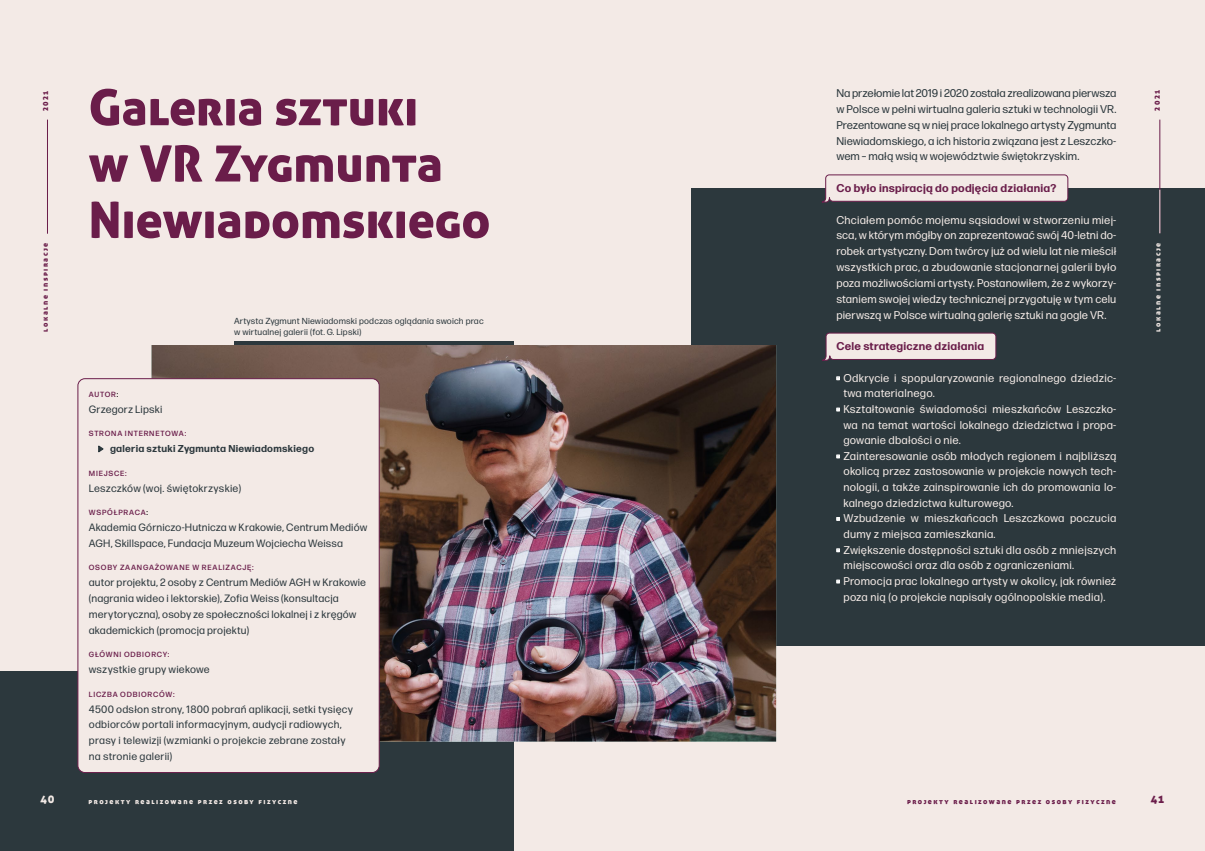
<style>
.page{position:relative;width:1205px;height:851px;background:#fff}
.page>*{position:absolute;margin:0;border:0;box-sizing:border-box;transform-origin:0 0}
.tytuł{font:50px/56.2px "Aller Display";color:#6a1d4a}
.tekst_bullety{font:11.25px/15.6px "Forma DJR Micro";letter-spacing:.02em;color:#f3eae6}
.tekst{font:11.25px/15.8px "Forma DJR Micro";letter-spacing:.005em;color:#f3eae6;text-align:justify}
.tekst-2{font:11.25px/15.9px "Forma DJR Micro";color:#2c383d;text-align:justify}
.tekst_pytanie{font:700 11.25px "Forma DJR Micro";letter-spacing:.02em;color:#6a1d4a}
.t1{font:11.25px "Aller Display";color:#f3eae6}
.t2{font:11.25px "Aller Display";color:#6a1d4a}
.metryczka_tekst{font:10.62px/15.8px "Forma DJR Micro";letter-spacing:.015em;color:#2c383d}
.metryczka_tekst-2{font:700 10px "Forma DJR Micro";letter-spacing:.025em;color:#2c383d}
.opis_zdjęć{font:8.75px/11.2px "Forma DJR Micro";letter-spacing:.02em;color:#2c383d}
.metryczka_tytuł{font:500 7.5px "Forma DJR Micro";letter-spacing:.105em;color:#6a1d4a}
.t3{font:7.5px "Aller Display";letter-spacing:.2em;color:#6a1d4a}
.t4{font:7.5px "Aller Display";letter-spacing:.2em;color:#f3eae6}
.s1{color:#000}
.s2{font-weight:700;color:#fff}
</style>
<div class="page">
<div style="left:0;top:0;width:1205px;height:850px;background:#f3eae6"></div>
<div style="left:691px;top:188px;width:514px;height:457px;background:#2c383d"></div>
<div style="left:0;top:671px;width:514px;height:179px;background:#2c383d"></div>
<svg style="left:822px;top:332px;width:175px;height:29px"></svg>
<svg style="left:822px;top:174px;width:246px;height:29px"></svg>
<hr style="left:47px;top:120px;width:1px;height:114px;background:#6a1d4a">
<hr style="left:1159px;top:120px;width:1px;height:113px;background:#6a1d4a">
<hr style="left:1159px;top:190px;width:1px;height:43px;background:#f3eae6">
<div style="left:78px;top:378px;width:301px;height:394px;background:#f3eae6;border-radius:7px"></div>
<img style="left:151px;top:345px;width:625px;height:396px">
<hr style="left:234px;top:341px;width:280px;height:4px;background:#2c383d">
<svg style="left:98px;top:445px;width:6px;height:8px"></svg>
<div style="left:77px;top:378px;width:303px;height:394px;border:1px solid #6a1d4a;border-radius:7px"></div>
<p class="t3" style="left:41px;top:111px;width:22px;rotate:-90deg">2021</p>
<p class="t3" style="left:41px;top:331px;width:90px;rotate:-90deg">lokalne inspiracje</p>
<h2 class="tytuł" style="left:89px;top:78px;width:403px">Galeria sztuki<br>w VR Zygmunta<br>Niewiadomskiego</h2>
<p class="opis_zdjęć" style="left:234px;top:315px;width:251px">Artysta Zygmunt Niewiadomski podczas oglądania swoich prac w wirtualnej galerii (fot. G. Lipski)</p>
<p class="metryczka_tytuł" style="left:89px;top:389px;width:31px">AUTOR<span class="s1">:</span></p>
<p class="metryczka_tekst" style="left:89px;top:400px;width:75px">Grzegorz Lipski</p>
<p class="metryczka_tytuł" style="left:89px;top:429px;width:99px">STRONA INTERNETOWA:</p>
<p class="metryczka_tekst-2" style="left:110px;top:442px;width:206px">galeria sztuki Zygmunta Niewiadomskiego</p>
<p class="metryczka_tytuł" style="left:89px;top:468px;width:39px">MIEJSCE:</p>
<p class="metryczka_tekst" style="left:89px;top:479px;width:154px">Leszczków (woj. świętokrzyskie)</p>
<p class="metryczka_tytuł" style="left:89px;top:507px;width:61px">WSPÓŁPRACA<span class="s1">:</span></p>
<p class="metryczka_tekst" style="left:89px;top:519px;width:280px">Akademia Górniczo-Hutnicza w Krakowie, Centrum Mediów<br>AGH, Skillspace, Fundacja Muzeum Wojciecha Weissa</p>
<p class="metryczka_tytuł" style="left:89px;top:563px;width:166px">OSOBY ZAANGAŻOWANE W REALIZACJĘ:</p>
<p class="metryczka_tekst" style="left:89px;top:574px;width:279px">autor projektu, 2 osoby z Centrum Mediów AGH w Krakowie (nagrania wideo i lektorskie), Zofia Weiss (konsultacja merytoryczna), osoby ze społeczności lokalnej i z kręgów akademickich (promocja projektu)</p>
<p class="metryczka_tytuł" style="left:89px;top:649px;width:82px">GŁÓWNI ODBIORCY:</p>
<p class="metryczka_tekst" style="left:89px;top:661px;width:122px">wszystkie grupy wiekowe</p>
<p class="metryczka_tytuł" style="left:89px;top:689px;width:87px">LICZBA ODBIORCÓW:</p>
<p class="metryczka_tekst" style="left:89px;top:700px;width:266px">4500 odsłon strony, 1800 pobrań aplikacji, setki tysięcy odbiorców portali informacyjnym, audycji radiowych, prasy i telewizji (wzmianki o projekcie zebrane zostały na stronie galerii)</p>
<p class="tekst-2" style="left:836px;top:85px;width:281px">Na przełomie lat 2019 i 2020 została zrealizowana pierwsza w Polsce w pełni wirtualna galeria sztuki w technologii VR.<br>Prezentowane są w niej prace lokalnego artysty Zygmunta Niewiadomskiego, a ich historia związana jest z Leszczko&shy;wem – małą wsią w województwie świętokrzyskim.</p>
<h3 class="tekst_pytanie" style="left:836px;top:181px;width:221px">Co było inspiracją do podjęcia działania?</h3>
<p class="tekst" style="left:836px;top:211px;width:281px">Chciałem pomóc mojemu sąsiadowi w stworzeniu miej&shy;sca, w którym mógłby on zaprezentować swój 40-letni do&shy;robek artystyczny. Dom twórcy już od wielu lat nie mieścił wszystkich prac, a zbudowanie stacjonarnej galerii było poza możliwościami artysty. Postanowiłem, że z wykorzy&shy;staniem swojej wiedzy technicznej przygotuję w tym celu pierwszą w Polsce wirtualną galerię sztuki na gogle VR.</p>
<h3 class="tekst_pytanie" style="left:836px;top:339px;width:149px">Cele strategiczne działania</h3>
<p class="tekst_bullety" style="left:843px;top:369px;width:274px;text-indent:-7px"><span class="s2">•</span> Odkrycie i spopularyzowanie regionalnego dziedzic&shy;twa materialnego.</p>
<p class="tekst_bullety" style="left:843px;top:401px;width:274px;text-align:justify;text-indent:-7px"><span class="s2">•</span> Kształtowanie świadomości mieszkańców Leszczko&shy;wa na temat wartości lokalnego dziedzictwa i propa&shy;gowanie dbałości o nie.</p>
<p class="tekst_bullety" style="left:843px;top:447px;width:274px;text-align:justify;text-indent:-7px"><span class="s2">•</span> Zainteresowanie osób młodych regionem i najbliższą okolicą przez zastosowanie w projekcie nowych tech&shy;nologii, a także zainspirowanie ich do promowania lo&shy;kalnego dziedzictwa kulturowego.</p>
<p class="tekst_bullety" style="left:843px;top:510px;width:274px;text-indent:-7px"><span class="s2">•</span> Wzbudzenie w mieszkańcach Leszczkowa poczucia dumy z miejsca zamieszkania.</p>
<p class="tekst_bullety" style="left:843px;top:541px;width:274px;text-indent:-7px"><span class="s2">•</span> Zwiększenie dostępności sztuki dla osób z mniejszych miejscowości oraz dla osób z ograniczeniami.</p>
<p class="tekst_bullety" style="left:836px;top:572px;width:281px;text-align:center"><span class="s2">•</span> Promocja prac lokalnego artysty w okolicy, jak również poza nią (o projekcie napisały ogólnopolskie media).</p>
<p class="t3" style="left:1152px;top:110px;width:22px;rotate:-90deg">2021</p>
<p class="t4" style="left:1153px;top:331px;width:90px;rotate:-90deg">lokalne inspiracje</p>
<p class="t1" style="left:40px;top:791px;width:16px">40</p>
<p class="t2" style="left:1150px;top:791px;width:15px">41</p>
<p class="t4" style="left:89px;top:796px;width:210px">projekty realizowane przez osoby fizyczne</p>
<p class="t3" style="left:907px;top:796px;width:210px">projekty realizowane przez osoby fizyczne</p>
</div>
